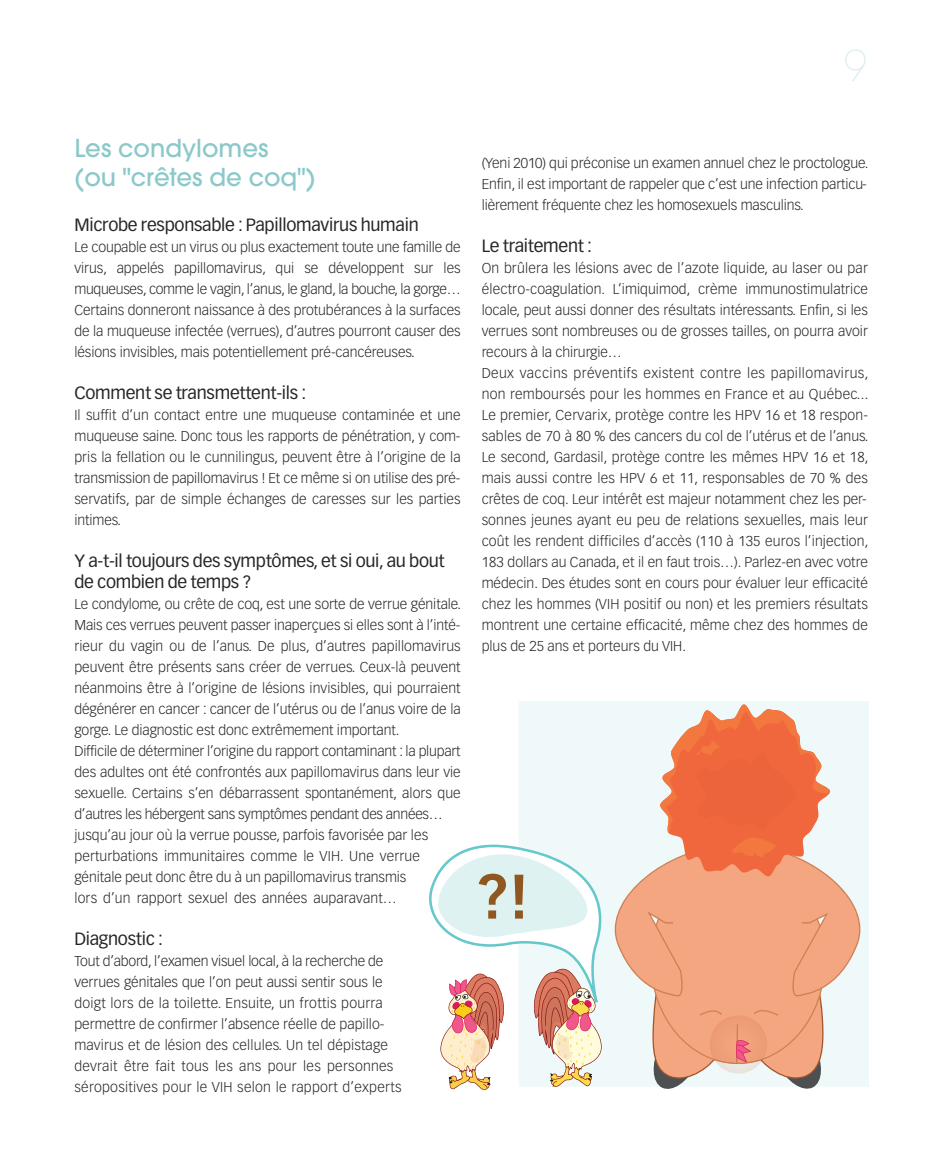
<style>
.page{position:relative;width:943px;height:1166px;background:#fff}
.page>*{position:absolute;margin:0;border:0;box-sizing:border-box;transform-origin:0 0}
.t1{font:700 61.6px "Vectora LH";color:#905721}
.t2{font:200 42px "Avant Garde";color:#d9edee}
.t3{font:500 24.5px/29.4px "Avant Garde";color:#8bc8ca}
.t4{font:17.5px/21px "Vectora LH";letter-spacing:-.015em;color:#272627}
.t5{font:300 14px/21px "Vectora LH";letter-spacing:.005em;color:#272627;text-align:justify}
</style>
<div class="page">
<svg style="left:429px;top:704px;width:439px;height:387px"></svg>
<img style="left:469px;top:1036px;width:18px;height:29px">
<h2 class="t2" style="left:843px;top:50px;width:25px">9</h2>
<h3 class="t3" style="left:74px;top:136px;width:242px">Les condylomes (ou "crêtes de coq")</h3>
<p class="t4" style="left:74px;top:215px;width:346px">Microbe responsable : Papillomavirus humain</p>
<p class="t5" style="left:74px;top:237px;width:388px">Le coupable est un virus ou plus exactement toute une famille de virus, appelés papillomavirus, qui se développent sur les muqueuses, comme le vagin, l’anus, le gland, la bouche, la gorge… Certains donneront naissance à des protubérances à la surfaces de la muqueuse infectée (verrues), d’autres pourront causer des lésions invisibles, mais potentiellement pré-cancéreuses.</p>
<p class="t4" style="left:74px;top:383px;width:233px">Comment se transmettent-ils :</p>
<p class="t5" style="left:74px;top:405px;width:388px">Il suffit d’un contact entre une muqueuse contaminée et une muqueuse saine. Donc tous les rapports de pénétration, y com&shy;pris la fellation ou le cunnilingus, peuvent être à l’origine de la transmission de papillomavirus ! Et ce même si on utilise des pré&shy;servatifs, par de simple échanges de caresses sur les parties intimes.</p>
<p class="t4" style="left:74px;top:551px;width:372px">Y a-t-il toujours des symptômes, et si oui, au bout de combien de temps ?</p>
<p class="t5" style="left:74px;top:594px;width:388px;text-align:left">Le condylome, ou crête de coq, est une sorte de verrue génitale.<br>Mais ces verrues peuvent passer inaperçues si elles sont à l’inté&shy;rieur du vagin ou de l’anus. De plus, d’autres papillomavirus peuvent être présents sans créer de verrues. Ceux-là peuvent néanmoins être à l’origine de lésions invisibles, qui pourraient dégénérer en cancer : cancer de l’utérus ou de l’anus voire de la gorge. Le diagnostic est donc extrêmement important.<br>Difficile de déterminer l’origine du rapport contaminant : la plupart des adultes ont été confrontés aux papillomavirus dans leur vie sexuelle. Certains s’en débarrassent spontanément, alors que d’autres les hébergent sans symptômes pendant des années… jusqu’au jour où la verrue pousse, parfois favorisée par les perturbations immunitaires comme le VIH. Une verrue génitale peut donc être du à un papillomavirus transmis<br>lors d’un rapport sexuel des années auparavant…</p>
<p class="t4" style="left:74px;top:929px;width:90px">Diagnostic :</p>
<p class="t5" style="left:74px;top:951px;width:328px;text-align:left">Tout d’abord, l’examen visuel local, à la recherche de verrues génitales que l’on peut aussi sentir sous le doigt lors de la toilette. Ensuite, un frottis pourra permettre de confirmer l’absence réelle de papillo&shy;mavirus et de lésion des cellules. Un tel dépistage devrait être fait tous les ans pour les personnes séropositives pour le VIH selon le rapport d’experts</p>
<p class="t5" style="left:481px;top:153px;width:388px">(Yeni 2010) qui préconise un examen annuel chez le proctologue.<br>Enfin, il est important de rappeler que c’est une infection particu&shy;lièrement fréquente chez les homosexuels masculins.</p>
<p class="t4" style="left:481px;top:236px;width:112px">Le traitement :</p>
<p class="t5" style="left:481px;top:258px;width:388px;text-align:left">On brûlera les lésions avec de l’azote liquide, au laser ou par électro-coagulation. L’imiquimod, crème immunostimulatrice locale, peut aussi donner des résultats intéressants. Enfin, si les verrues sont nombreuses ou de grosses tailles, on pourra avoir recours à la chirurgie…<br>Deux vaccins préventifs existent contre les papillomavirus, non remboursés pour les hommes en France et au Québec...<br>Le premier, Cervarix, protège contre les HPV 16 et 18 respon&shy;sables de 70 à 80 % des cancers du col de l’utérus et de l’anus.<br>Le second, Gardasil, protège contre les mêmes HPV 16 et 18, mais aussi contre les HPV 6 et 11, responsables de 70 % des crêtes de coq. Leur intérêt est majeur notamment chez les per&shy;sonnes jeunes ayant eu peu de relations sexuelles, mais leur coût les rendent difficiles d’accès (110 à 135 euros l’injection, 183 dollars au Canada, et il en faut trois…). Parlez-en avec votre médecin. Des études sont en cours pour évaluer leur efficacité chez les hommes (VIH positif ou non) et les premiers résultats montrent une certaine efficacité, même chez des hommes de plus de 25 ans et porteurs du VIH.</p>
<h1 class="t1" style="left:475px;top:871px;width:55px">?!</h1>
</div>
